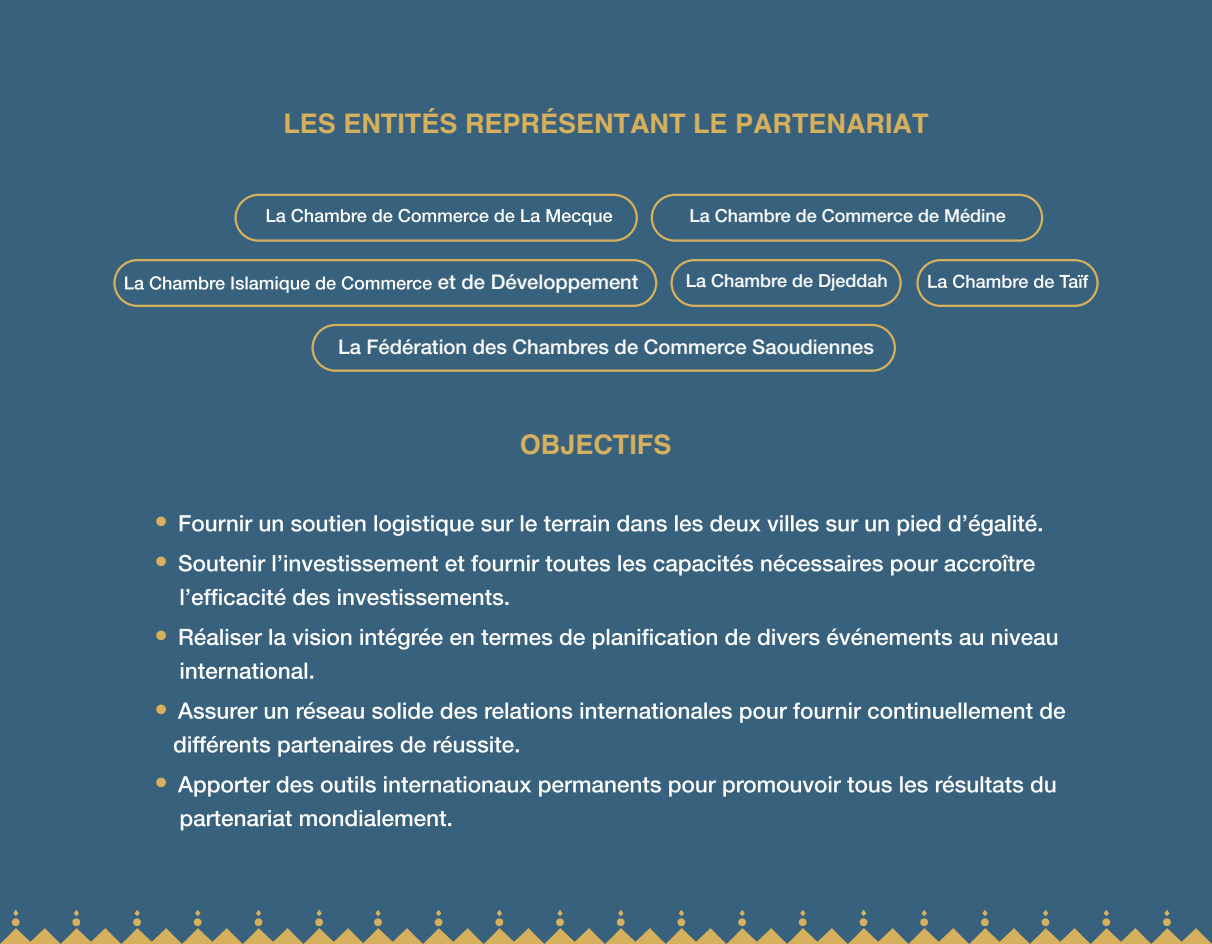
<style>
.page{position:relative;width:1212px;height:944px;background:#38617d}
.page>*{position:absolute;margin:0;border:0;box-sizing:border-box;transform-origin:0 0}
.t1{font:700 27px "Helvetica";color:#d6b05c}
.t2{font:500 27px/40.1px "Helvetica Neue";color:#d6b05c}
.t3{font:500 20.25px "Helvetica Neue";color:#fff}
.t4{font:500 18px "Helvetica Neue";color:#fff}
</style>
<div class="page">
<svg style="left:0;top:910px;width:1212px;height:34px"></svg>
<svg style="left:267px;top:209px;width:345px;height:16px"></svg>
<div style="left:234px;top:194px;width:404px;height:48px;border:2px solid #d6b05c;border-radius:23px"></div>
<div style="left:651px;top:194px;width:392px;height:48px;border:2px solid #d6b05c;border-radius:23px"></div>
<svg style="left:180px;top:515px;width:862px;height:21px"></svg>
<svg style="left:179px;top:555px;width:856px;height:20px"></svg>
<svg style="left:181px;top:588px;width:327px;height:17px"></svg>
<svg style="left:180px;top:628px;width:877px;height:21px"></svg>
<svg style="left:181px;top:663px;width:132px;height:16px"></svg>
<svg style="left:178px;top:702px;width:887px;height:21px"></svg>
<svg style="left:174px;top:736px;width:345px;height:21px"></svg>
<svg style="left:178px;top:776px;width:877px;height:21px"></svg>
<svg style="left:181px;top:810px;width:270px;height:20px"></svg>
<svg style="left:125px;top:276px;width:307px;height:17px"></svg>
<svg style="left:928px;top:275px;width:160px;height:13px"></svg>
<div style="left:113px;top:259px;width:544px;height:48px;border:2px solid #d6b05c;border-radius:23px"></div>
<div style="left:311px;top:324px;width:585px;height:48px;border:2px solid #d6b05c;border-radius:23px"></div>
<div style="left:670px;top:259px;width:232px;height:48px;border:2px solid #d6b05c;border-radius:23px"></div>
<div style="left:916px;top:259px;width:183px;height:48px;border:2px solid #d6b05c;border-radius:23px"></div>
<h1 class="t2" style="left:154px;top:501px;width:15px">• •</h1>
<h1 class="t2" style="left:154px;top:615px;width:15px">•</h1>
<h1 class="t2" style="left:154px;top:689px;width:15px">•</h1>
<h1 class="t2" style="left:154px;top:762px;width:15px">•</h1>
<h1 class="t1" style="left:283px;top:102px;width:647px">LES ENTITÉS REPRÉSENTANT LE PARTENARIAT</h1>
<p class="t4" style="left:689px;top:205px;width:318px">La Chambre de Commerce de Médine</p>
<p class="t3" style="left:438px;top:270px;width:202px">et de Développement</p>
<p class="t4" style="left:686px;top:270px;width:204px">La Chambre de Djeddah</p>
<p class="t3" style="left:338px;top:335px;width:537px">La Fédération des Chambres de Commerce Saoudiennes</p>
<h1 class="t1" style="left:520px;top:423px;width:153px">OBJECTIFS</h1>
</div>
